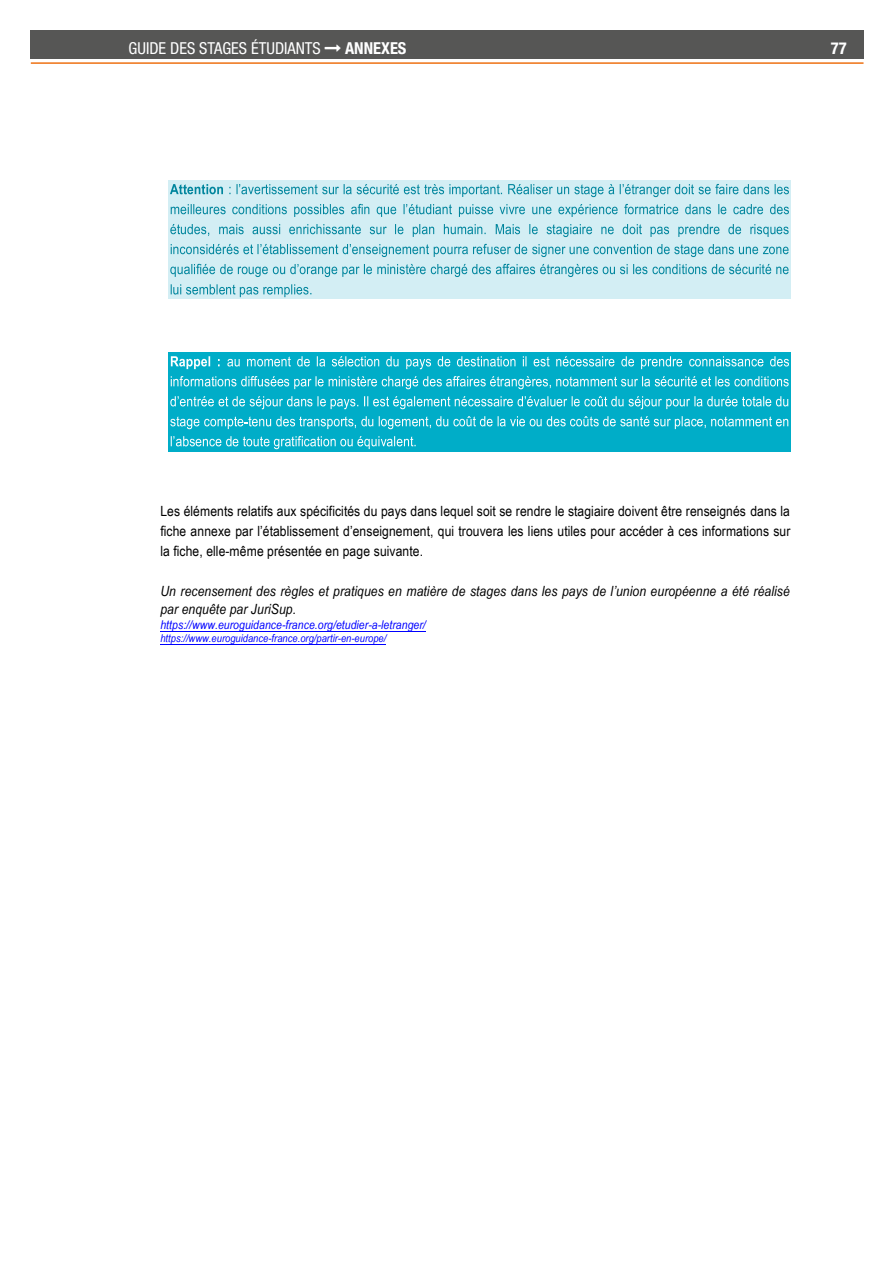
<style>
.page{position:relative;width:893px;height:1263px;background:#fff}
.page>*{position:absolute;margin:0;border:0;box-sizing:border-box;transform-origin:0 0}
.t1{font:condensed 16.5px "Helvetica Neue LT Std";color:#fff}
.t2{font:700 condensed 16.5px "Helvetica Neue LT Std";color:#fff}
.t3{font:14.1px/20.1px "Arial Narrow";letter-spacing:.01em;color:#000;text-align:justify;scale:1.05 1}
.t4{font:italic 14.1px/17.4px "Arial Narrow";letter-spacing:.01em;color:#000;scale:1.05 1}
.t5{font:italic 12.15px "Arial Narrow";letter-spacing:.005em;color:#00f;scale:1.05 1}
.t6{font:italic 10.8px "Arial Narrow";letter-spacing:.005em;color:#00f;scale:1.05 1}
</style>
<div class="page">
<hr style="left:160px;top:631px;width:266px;height:1px;background:#00f">
<hr style="left:160px;top:644px;width:226px;height:1px;background:#00f">
<svg style="left:170px;top:184px;width:53px;height:10px"></svg>
<svg style="left:229px;top:184px;width:560px;height:13px;background:#a5d7e1"></svg>
<svg style="left:171px;top:204px;width:354px;height:13px;background:#a6d7e1"></svg>
<svg style="left:532px;top:204px;width:257px;height:13px;background:#a7d8e1"></svg>
<svg style="left:170px;top:224px;width:619px;height:13px;background:#aad9e3"></svg>
<svg style="left:171px;top:244px;width:618px;height:13px;background:#a3d6e0"></svg>
<svg style="left:170px;top:264px;width:619px;height:13px;background:#a4d6e0"></svg>
<svg style="left:171px;top:284px;width:140px;height:13px;background:#a3d6e0"></svg>
<div style="left:168px;top:353px;width:623px;height:99px;background:#00adc8"></div>
<svg style="left:171px;top:356px;width:49px;height:13px"></svg>
<svg style="left:227px;top:356px;width:562px;height:13px;background:#34bdd3"></svg>
<svg style="left:171px;top:376px;width:618px;height:13px;background:#38bed3"></svg>
<svg style="left:170px;top:396px;width:618px;height:13px;background:#36bed3"></svg>
<svg style="left:170px;top:416px;width:618px;height:13px;background:#35bdd3"></svg>
<svg style="left:171px;top:436px;width:245px;height:13px;background:#39bfd4"></svg>
<div style="left:30px;top:31px;width:833px;height:28px;background:#565655"></div>
<hr style="left:31px;top:62px;width:832px;height:2px;background:#ee7113">
<p class="t1" style="left:129px;top:38px;width:194px">GUIDE DES STAGES ÉTUDIANTS</p>
<p class="t2" style="left:345px;top:38px;width:63px">ANNEXES</p>
<p class="t2" style="left:831px;top:38px;width:17px">77</p>
<p class="t3" style="left:160px;top:501px;width:602px">Les éléments relatifs aux spécificités du pays dans lequel soit se rendre le stagiaire doivent être renseignés dans la fiche annexe par l’établissement d’enseignement, qui trouvera les liens utiles pour accéder à ces informations sur la fiche, elle-même présentée en page suivante.</p>
<p class="t4" style="left:160px;top:582px;width:601px">Un recensement des règles et pratiques en matière de stages dans les pays de l’union européenne a été réalisé par enquête par JuriSup.</p>
<p class="t5" style="left:160px;top:617px;width:254px">https://www.euroguidance-france.org/etudier-a-letranger/</p>
<p class="t6" style="left:160px;top:631px;width:217px">https://www.euroguidance-france.org/partir-en-europe/</p>
</div>
